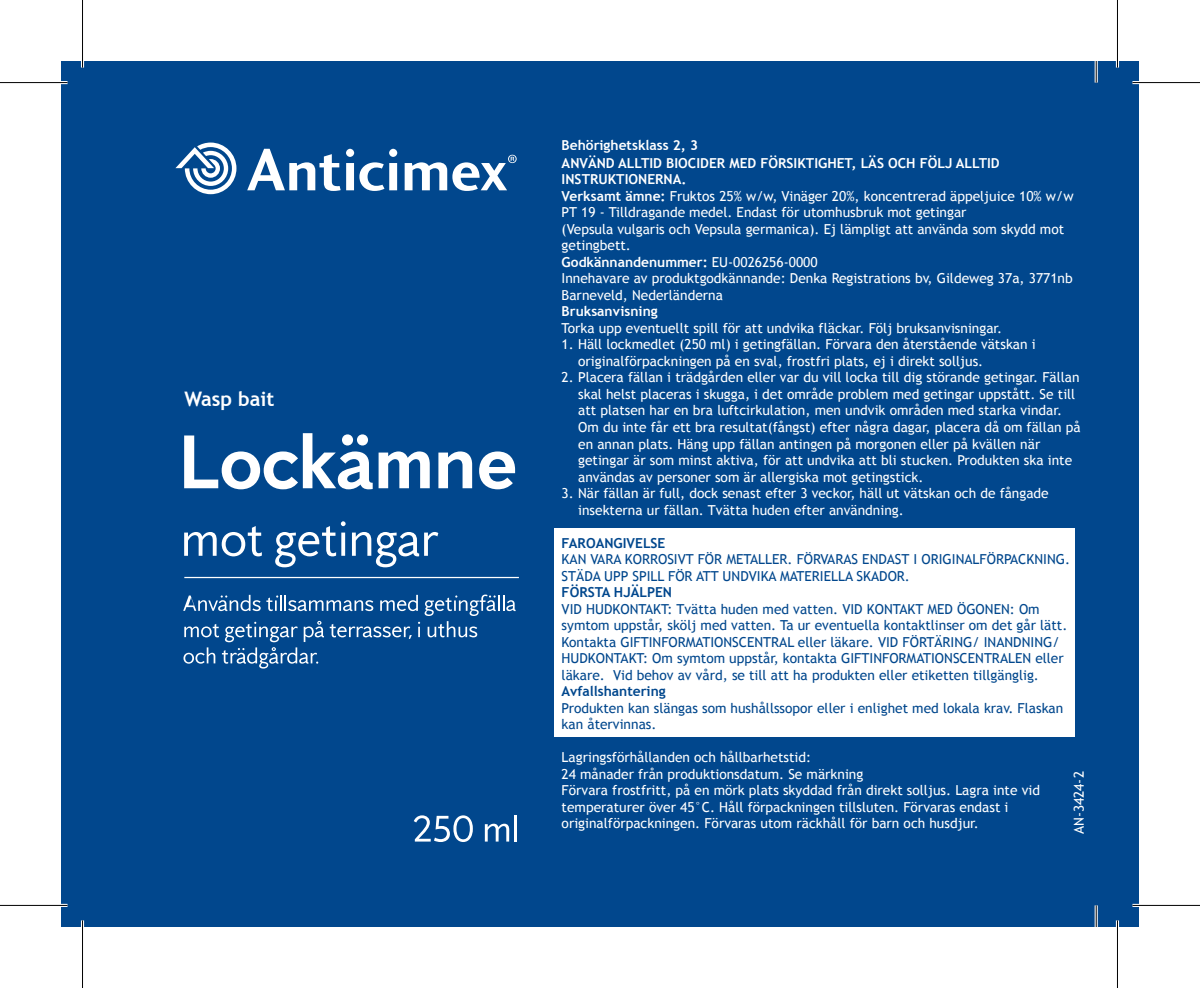
<style>
.page{position:relative;width:1200px;height:988px;background:#fff}
.page>*{position:absolute;margin:0;border:0;box-sizing:border-box;transform-origin:0 0}
.t1{font:700 20px "Trebuchet MS";color:#fff}
.t2{font:13.75px/16.5px "Trebuchet MS";color:#fff}
.t3{font:13.75px/16.5px "Trebuchet MS";color:#01478d}
.t4{font:700 13.75px "Trebuchet MS";color:#01478d}
.t5{font:700 13.75px "Trebuchet MS";color:#fff}
.s1{font-weight:700}
</style>
<div class="page">
<div style="left:61px;top:61px;width:1077px;height:865px;background:#01478d"></div>
<svg style="left:184px;top:433px;width:246px;height:56px"></svg>
<svg style="left:438px;top:451px;width:34px;height:37px"></svg>
<svg style="left:479px;top:451px;width:36px;height:38px"></svg>
<svg style="left:184px;top:526px;width:78px;height:30px"></svg>
<svg style="left:275px;top:521px;width:71px;height:46px"></svg>
<svg style="left:352px;top:532px;width:86px;height:35px"></svg>
<svg style="left:183px;top:594px;width:190px;height:17px"></svg>
<svg style="left:380px;top:594px;width:38px;height:17px"></svg>
<svg style="left:424px;top:594px;width:91px;height:21px"></svg>
<svg style="left:330px;top:624px;width:82px;height:14px"></svg>
<svg style="left:418px;top:621px;width:2px;height:16px"></svg>
<svg style="left:427px;top:621px;width:50px;height:16px"></svg>
<svg style="left:183px;top:620px;width:141px;height:48px"></svg>
<svg style="left:414px;top:815px;width:59px;height:26px"></svg>
<svg style="left:485px;top:823px;width:24px;height:18px"></svg>
<hr style="left:514px;top:814px;width:3px;height:27px;background:#fff">
<svg style="left:175px;top:142px;width:342px;height:52px"></svg>
<hr style="left:184px;top:576px;width:335px;height:2px;background:#fff">
<hr style="left:1094px;top:61px;width:3px;height:22px;background:#fff">
<hr style="left:1094px;top:905px;width:3px;height:21px;background:#fff">
<svg style="left:1095px;top:61px;width:1px;height:22px"></svg>
<svg style="left:1095px;top:905px;width:1px;height:21px"></svg>
<div style="left:554px;top:528px;width:521px;height:208px;background:#fff"></div>
<hr style="left:0;top:81px;width:68px;height:3px;background:#fff">
<hr style="left:1132px;top:81px;width:68px;height:3px;background:#fff">
<hr style="left:0;top:903px;width:68px;height:3px;background:#fff">
<hr style="left:1132px;top:903px;width:68px;height:3px;background:#fff">
<hr style="left:81px;top:0;width:3px;height:68px;background:#fff">
<hr style="left:81px;top:920px;width:3px;height:67px;background:#fff">
<hr style="left:1116px;top:0;width:3px;height:68px;background:#fff">
<hr style="left:1116px;top:920px;width:3px;height:67px;background:#fff">
<hr style="left:0;top:82px;width:68px;height:1px;background:#000">
<hr style="left:1132px;top:82px;width:68px;height:1px;background:#000">
<hr style="left:0;top:904px;width:68px;height:1px;background:#000">
<hr style="left:1132px;top:904px;width:68px;height:1px;background:#000">
<hr style="left:82px;top:0;width:1px;height:68px;background:#000">
<hr style="left:82px;top:920px;width:1px;height:67px;background:#000">
<hr style="left:1117px;top:0;width:1px;height:68px;background:#000">
<hr style="left:1117px;top:920px;width:1px;height:67px;background:#000">
<h1 class="t1" style="left:184px;top:386px;width:92px">Wasp bait</h1>
<p class="t5" style="left:561px;top:136px;width:138px">Behörighetsklass 2, 3</p>
<p class="t2" style="left:561px;top:155px;width:513px"><span class="s1">ANVÄND ALLTID BIOCIDER MED FÖRSIKTIGHET, LÄS OCH FÖLJ ALLTID INSTRUKTIONERNA.<br>Verksamt ämne:</span> Fruktos 25% w/w, Vinäger 20%, koncentrerad äppeljuice 10% w/w PT 19 - Tilldragande medel. Endast för utomhusbruk mot getingar<br>(Vepsula vulgaris och Vepsula germanica). Ej lämpligt att använda som skydd mot getingbett.<br><span class="s1">Godkännandenummer:</span> EU-0026256-0000<br>Innehavare av produktgodkännande: Denka Registrations bv, Gildeweg 37a, 3771nb Barneveld, Nederländerna</p>
<p class="t5" style="left:561px;top:303px;width:98px">Bruksanvisning</p>
<p class="t2" style="left:561px;top:320px;width:442px">Torka upp eventuellt spill för att undvika fläckar. Följ bruksanvisningar.</p>
<p class="t2" style="left:578px;top:336px;width:459px;text-indent:-17px">1. Häll lockmedlet (250 ml) i getingfällan. Förvara den återstående vätskan i originalförpackningen på en sval, frostfri plats, ej i direkt solljus.</p>
<p class="t2" style="left:578px;top:369px;width:504px;text-indent:-17px">2. Placera fällan i trädgården eller var du vill locka till dig störande getingar. Fällan skal helst placeras i skugga, i det område problem med getingar uppstått. Se till att platsen har en bra luftcirkulation, men undvik områden med starka vindar.<br>Om du inte får ett bra resultat(fångst) efter några dagar, placera då om fällan på en annan plats. Häng upp fällan antingen på morgonen eller på kvällen när getingar är som minst aktiva, för att undvika att bli stucken. Produkten ska inte användas av personer som är allergiska mot getingstick.</p>
<p class="t2" style="left:578px;top:485px;width:472px;text-indent:-17px">3. När fällan är full, dock senast efter 3 veckor, häll ut vätskan och de fångade insekterna ur fällan. Tvätta huden efter användning.</p>
<p class="t4" style="left:561px;top:534px;width:105px">FAROANGIVELSE</p>
<p class="t3" style="left:561px;top:551px;width:510px">KAN VARA KORROSIVT FÖR METALLER. FÖRVARAS ENDAST I ORIGINALFÖRPACKNING.<br>STÄDA UPP SPILL FÖR ATT UNDVIKA MATERIELLA SKADOR.</p>
<p class="t4" style="left:561px;top:583px;width:112px">FÖRSTA HJÄLPEN</p>
<p class="t3" style="left:561px;top:600px;width:507px">VID HUDKONTAKT: Tvätta huden med vatten. VID KONTAKT MED ÖGONEN: Om symtom uppstår, skölj med vatten. Ta ur eventuella kontaktlinser om det går lätt.<br>Kontakta GIFTINFORMATIONSCENTRAL eller läkare. VID FÖRTÄRING/ INANDNING/ HUDKONTAKT: Om symtom uppstår, kontakta GIFTINFORMATIONSCENTRALEN eller läkare. Vid behov av vård, se till att ha produkten eller etiketten tillgänglig.</p>
<p class="t4" style="left:561px;top:682px;width:106px">Avfallshantering</p>
<p class="t3" style="left:561px;top:699px;width:503px">Produkten kan slängas som hushållssopor eller i enlighet med lokala krav. Flaskan kan återvinnas.</p>
<p class="t2" style="left:561px;top:749px;width:480px">Lagringsförhållanden och hållbarhetstid:<br>24 månader från produktionsdatum. Se märkning<br>Förvara frostfritt, på en mörk plats skyddad från direkt solljus. Lagra inte vid temperaturer över 45°C. Håll förpackningen tillsluten. Förvaras endast i originalförpackningen. Förvaras utom räckhåll för barn och husdjur.</p>
<p class="t2" style="left:1071px;top:834px;width:65px;rotate:-90deg">AN-3424-2</p>
</div>
